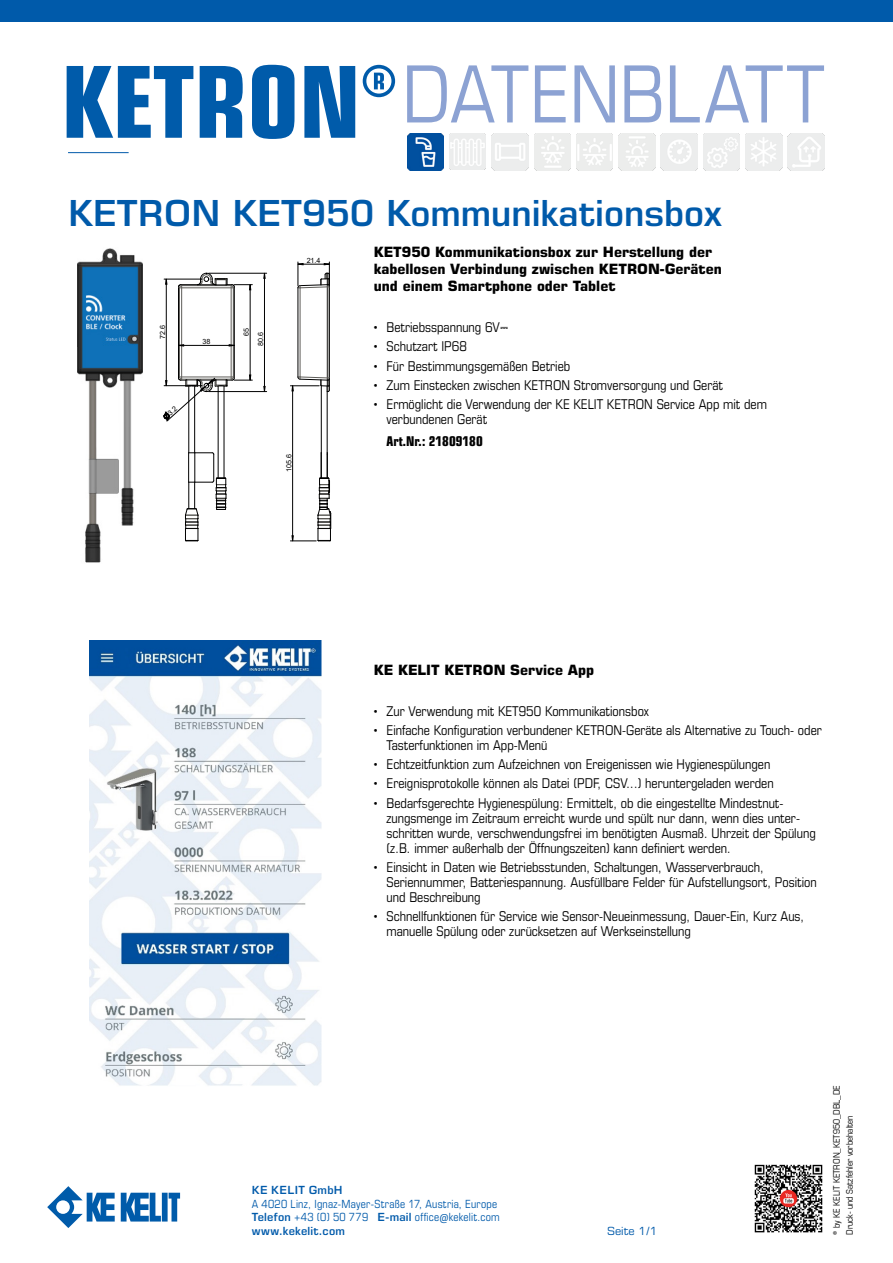
<style>
.page{position:relative;width:893px;height:1263px;background:#fff}
.page>*{position:absolute;margin:0;border:0;box-sizing:border-box;transform-origin:0 0}
.t1{font:700 condensed 99.3px "Eurostile LT Pro";color:#005baa}
.t2{font:85.5px "Eurostile Con";color:#8ca2d3}
.t3{font:600 36px "Eurostile LT Pro";color:#005aaa}
.t4{font:700 14.25px/17.2px "Eurostile LT Pro";color:#000}
.t5{font:condensed 13.5px/15px "Eurostile LT Pro";color:#000}
.t6{font:700 condensed 13.5px "Eurostile LT Pro";color:#000}
.t7{font:condensed 11.25px/13.5px "Eurostile LT Pro";letter-spacing:.02em;color:#005aaa}
.t8{font:600 11.25px "Eurostile LT Pro";letter-spacing:.03em;color:#005aaa}
.t9{font:11.25px "Eurostile LT Pro";color:#005aaa}
.t10{font:condensed 9px/12.8px "Eurostile LT Pro";color:#000}
.t11{font:7.2px/14.4px "Arial";color:#000}
.s1{font-family:"Cambria";font-stretch:normal}
.s2{font-weight:600;font-stretch:normal}
</style>
<div class="page">
<div style="left:0;top:0;width:893px;height:21px;background:#005aaa"></div>
<hr style="left:68px;top:152px;width:61px;height:1px;background:#005aaa">
<svg style="left:47px;top:1186px;width:133px;height:42px"></svg>
<img style="left:534px;top:134px;width:37px;height:36px">
<img style="left:788px;top:134px;width:36px;height:36px">
<img style="left:661px;top:134px;width:36px;height:36px">
<img style="left:619px;top:134px;width:36px;height:36px">
<img style="left:703px;top:134px;width:37px;height:36px">
<img style="left:576px;top:134px;width:37px;height:36px">
<img style="left:746px;top:134px;width:36px;height:36px">
<img style="left:407px;top:134px;width:37px;height:36px">
<img style="left:492px;top:134px;width:36px;height:36px">
<img style="left:449px;top:133px;width:37px;height:37px">
<img style="left:754px;top:1164px;width:69px;height:69px">
<svg style="left:363px;top:65px;width:32px;height:32px"></svg>
<img style="left:90px;top:641px;width:232px;height:445px">
<hr style="left:178px;top:287px;width:1px;height:91px;background:#000">
<hr style="left:179px;top:288px;width:1px;height:89px;background:#5e5d59">
<hr style="left:181px;top:286px;width:1px;height:93px;background:#5e5d59">
<hr style="left:188px;top:386px;width:1px;height:67px;background:#000">
<hr style="left:194px;top:386px;width:1px;height:67px;background:#000">
<hr style="left:218px;top:386px;width:1px;height:92px;background:#000">
<hr style="left:224px;top:386px;width:1px;height:92px;background:#000">
<hr style="left:231px;top:286px;width:1px;height:93px;background:#5e5d59">
<hr style="left:233px;top:288px;width:1px;height:89px;background:#5e5d59">
<hr style="left:234px;top:287px;width:1px;height:91px;background:#000">
<hr style="left:298px;top:288px;width:1px;height:89px;background:#000">
<hr style="left:300px;top:288px;width:1px;height:89px;background:#5e5d59">
<hr style="left:321px;top:386px;width:1px;height:92px;background:#000">
<hr style="left:327px;top:386px;width:1px;height:92px;background:#000">
<hr style="left:327px;top:273px;width:1px;height:119px;background:#000">
<hr style="left:328px;top:285px;width:1px;height:95px;background:#5e5d59">
<hr style="left:329px;top:275px;width:1px;height:115px;background:#000">
<svg style="left:185px;top:452px;width:42px;height:89px"></svg>
<svg style="left:165px;top:278px;width:3px;height:7px"></svg>
<svg style="left:228px;top:344px;width:7px;height:3px"></svg>
<svg style="left:263px;top:272px;width:3px;height:7px"></svg>
<hr style="left:166px;top:279px;width:1px;height:107px;background:#000">
<hr style="left:209px;top:391px;width:58px;height:1px;background:#000">
<hr style="left:250px;top:285px;width:1px;height:95px;background:#000">
<hr style="left:264px;top:273px;width:1px;height:119px;background:#000">
<hr style="left:178px;top:345px;width:56px;height:1px;background:#000">
<svg style="left:178px;top:272px;width:74px;height:19px"></svg>
<hr style="left:164px;top:279px;width:38px;height:1px;background:#000">
<hr style="left:209px;top:273px;width:58px;height:1px;background:#000">
<svg style="left:290px;top:452px;width:42px;height:90px"></svg>
<hr style="left:292px;top:386px;width:1px;height:155px;background:#000">
<svg style="left:297px;top:262px;width:33px;height:27px"></svg>
<svg style="left:290px;top:376px;width:40px;height:16px"></svg>
<hr style="left:298px;top:264px;width:31px;height:1px;background:#000">
<img style="left:78px;top:248px;width:65px;height:315px">
<svg style="left:163px;top:374px;width:89px;height:47px"></svg>
<h1 class="t1" style="left:61px;top:42px;width:301px">KETRON</h1>
<h2 class="t2" style="left:402px;top:36px;width:424px">DATENBLATT</h2>
<h3 class="t3" style="left:68px;top:191px;width:655px">KETRON KET950 Kommunikationsbox</h3>
<p class="t4" style="left:374px;top:243px;width:350px">KET950 Kommunikationsbox zur Herstellung der kabellosen Verbindung zwischen KETRON-Geräten und einem Smartphone oder Tablet</p>
<p class="t5" style="left:374px;top:320px;width:137px">• Betriebsspannung 6V<span class="s1">⎓</span></p>
<p class="t5" style="left:374px;top:339px;width:95px">• Schutzart IP68</p>
<p class="t5" style="left:374px;top:358px;width:198px">• Für Bestimmungsgemäßen Betrieb</p>
<p class="t5" style="left:374px;top:378px;width:351px">• Zum Einstecken zwischen KETRON Stromversorgung und Gerät</p>
<p class="t5" style="left:387px;top:397px;width:382px;text-indent:-13px">• Ermöglicht die Verwendung der KE KELIT KETRON Service App mit dem verbundenen Gerät</p>
<p class="t6" style="left:387px;top:433px;width:98px">Art.Nr.: 21809180</p>
<p class="t11" style="left:307px;top:253px;width:15px">21.4</p>
<p class="t11" style="left:155px;top:339px;width:15px;rotate:-90deg">72.6</p>
<p class="t11" style="left:202px;top:334px;width:9px">38</p>
<p class="t11" style="left:239px;top:346px;width:19px;text-indent:10px;rotate:-90deg">65<br>80.6</p>
<p class="t11" style="left:282px;top:472px;width:19px;rotate:-90deg">105.6</p>
<p class="t4" style="left:374px;top:661px;width:222px">KE KELIT KETRON Service App</p>
<p class="t5" style="left:374px;top:703px;width:277px">• Zur Verwendung mit KET950 Kommunikationsbox</p>
<p class="t5" style="left:387px;top:722px;width:437px;text-indent:-13px">• Einfache Konfiguration verbundener KETRON-Geräte als Alternative zu Touch- oder<br>Tasterfunktionen im App-Menü</p>
<p class="t5" style="left:374px;top:757px;width:398px">• Echtzeitfunktion zum Aufzeichnen von Ereigenissen wie Hygienespülungen</p>
<p class="t5" style="left:374px;top:776px;width:401px">• Ereignisprotokolle können als Datei (PDF, CSV...) heruntergeladen werden</p>
<p class="t5" style="left:387px;top:795px;width:431px;text-indent:-13px">• Bedarfsgerechte Hygienespülung: Ermittelt, ob die eingestellte Mindestnut&shy;zungsmenge im Zeitraum erreicht wurde und spült nur dann, wenn dies unter&shy;schritten wurde, verschwendungsfrei im benötigten Ausmaß. Uhrzeit der Spülung (z.B. immer außerhalb der Öffnungszeiten) kann definiert werden.</p>
<p class="t5" style="left:387px;top:859px;width:432px;text-indent:-13px">• Einsicht in Daten wie Betriebsstunden, Schaltungen, Wasserverbrauch,<br>Seriennummer, Batteriespannung. Ausfüllbare Felder für Aufstellungsort, Position und Beschreibung</p>
<p class="t5" style="left:387px;top:909px;width:419px;text-indent:-13px">• Schnellfunktionen für Service wie Sensor-Neueinmessung, Dauer-Ein, Kurz Aus, manuelle Spülung oder zurücksetzen auf Werkseinstellung</p>
<p class="t8" style="left:252px;top:1183px;width:92px">KE KELIT GmbH</p>
<p class="t7" style="left:252px;top:1197px;width:249px">A 4020 Linz, Ignaz-Mayer-Straße 17, Austria, Europe<br><span class="s2">Telefon</span> +43 (0) 50 779 <span class="s2">E-mail</span> office@kekelit.com <span class="s2">www.kekelit.com</span></p>
<p class="t9" style="left:607px;top:1224px;width:52px">Seite 1/1</p>
<p class="t10" style="left:830px;top:1235px;width:151px;rotate:-90deg">® by KE KELIT KETRON_KET950_DBL_DE<br>Druck- und Satzfehler vorbehalten</p>
</div>
